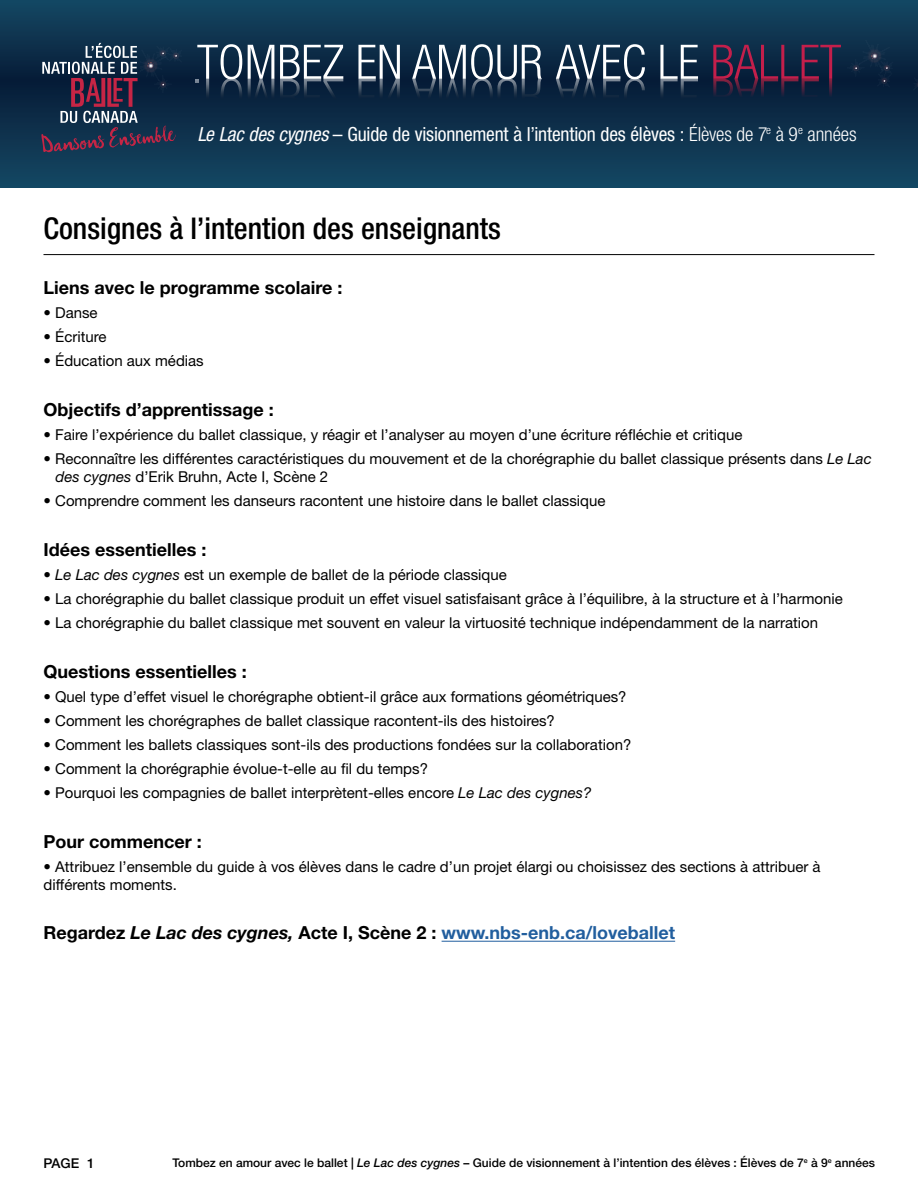
<style>
.page{position:relative;width:918px;height:1188px;background:#fff}
.page>*{position:absolute;margin:0;border:0;box-sizing:border-box;transform-origin:0 0}
.t1{font:500 condensed 30px "Helvetica Neue LT Std";color:#000}
.t2{font:condensed 19.5px "Helvetica Neue LT Std";letter-spacing:-.01em;color:#fff}
.t3{font:700 18px "Helvetica Neue LT Std";color:#000}
.t4{font:700 18px "Helvetica Neue LT Std";color:#215e9e}
.t5{font:15px/18px "Helvetica Neue LT Std";color:#000}
.t6{font:500 13.5px "Helvetica Neue LT Std";color:#000}
.t7{font:500 12px "Helvetica Neue LT Std";color:#000}
.s1{font-style:italic}
.s2{font-weight:300}
.s3{color:#000}
.s4{font-style:italic;color:#000}
</style>
<div class="page">
<div style="left:0;top:0;width:918px;height:80px;background:linear-gradient(to bottom,#154864,#071d38)"></div>
<div style="left:0;top:80px;width:918px;height:107px;background:linear-gradient(to bottom,#071b37,#154863)"></div>
<svg style="left:847px;top:40px;width:46px;height:47px;background:#0f2843"></svg>
<svg style="left:913px;top:78px;width:5px;height:13px"></svg>
<svg style="left:196px;top:44px;width:346px;height:69px;background:#2f465d"></svg>
<svg style="left:556px;top:44px;width:142px;height:69px;background:#2a4159"></svg>
<svg style="left:713px;top:45px;width:128px;height:68px;background:#282340"></svg>
<svg style="left:41px;top:43px;width:140px;height:109px;background:#313852"></svg>
<hr style="left:44px;top:254px;width:830px;height:1px;background:#000">
<hr style="left:442px;top:941px;width:233px;height:1px;background:#215e9e">
<h2 class="t2" style="left:197px;top:123px;width:661px"><span class="s1">Le Lac des cygnes</span> – Guide de visionnement à l’intention des élèves : <span class="s2">Élèves de 7</span><sup>e</sup> <span class="s2">à 9</span><sup>e</sup> <span class="s2">années</span></h2>
<h1 class="t1" style="left:44px;top:211px;width:459px">Consignes à l’intention des enseignants</h1>
<p class="t3" style="left:44px;top:277px;width:300px">Liens avec le programme scolaire :</p>
<p class="t5" style="left:44px;top:304px;width:56px">• Danse</p>
<p class="t5" style="left:44px;top:328px;width:65px">• Écriture</p>
<p class="t5" style="left:44px;top:352px;width:162px">• Éducation aux médias</p>
<p class="t3" style="left:44px;top:399px;width:232px">Objectifs d’apprentissage :</p>
<p class="t5" style="left:44px;top:426px;width:700px">• Faire l’expérience du ballet classique, y réagir et l’analyser au moyen d’une écriture réfléchie et critique</p>
<p class="t5" style="left:56px;top:450px;width:818px;text-indent:-12px">• Reconnaître les différentes caractéristiques du mouvement et de la chorégraphie du ballet classique présents dans <span class="s1">Le Lac des cygnes</span> d’Erik Bruhn, Acte I, Scène 2</p>
<p class="t5" style="left:44px;top:492px;width:564px">• Comprendre comment les danseurs racontent une histoire dans le ballet classique</p>
<p class="t3" style="left:44px;top:538px;width:164px">Idées essentielles :</p>
<p class="t5" style="left:44px;top:565px;width:465px">• <span class="s1">Le Lac des cygnes</span> est un exemple de ballet de la période classique</p>
<p class="t5" style="left:44px;top:589px;width:801px">• La chorégraphie du ballet classique produit un effet visuel satisfaisant grâce à l’équilibre, à la structure et à l’harmonie</p>
<p class="t5" style="left:44px;top:613px;width:776px">• La chorégraphie du ballet classique met souvent en valeur la virtuosité technique indépendamment de la narration</p>
<p class="t3" style="left:44px;top:660px;width:205px">Questions essentielles :</p>
<p class="t5" style="left:44px;top:687px;width:585px">• Quel type d’effet visuel le chorégraphe obtient-il grâce aux formations géométriques?</p>
<p class="t5" style="left:44px;top:711px;width:513px">• Comment les chorégraphes de ballet classique racontent-ils des histoires?</p>
<p class="t5" style="left:44px;top:735px;width:589px">• Comment les ballets classiques sont-ils des productions fondées sur la collaboration?</p>
<p class="t5" style="left:44px;top:759px;width:386px">• Comment la chorégraphie évolue-t-elle au fil du temps?</p>
<p class="t5" style="left:44px;top:783px;width:549px">• Pourquoi les compagnies de ballet interprètent-elles encore <span class="s1">Le Lac des cygnes?</span></p>
<p class="t3" style="left:44px;top:830px;width:160px">Pour commencer :</p>
<p class="t5" style="left:44px;top:857px;width:779px">• Attribuez l’ensemble du guide à vos élèves dans le cadre d’un projet élargi ou choisissez des sections à attribuer à différents moments.</p>
<p class="t4" style="left:44px;top:922px;width:633px"><span class="s3">Regardez</span> <span class="s4">Le Lac des cygnes,</span> <span class="s3">Acte I, Scène 2 :</span> www.nbs-enb.ca/loveballet</p>
<p class="t6" style="left:44px;top:1155px;width:53px">PAGE 1</p>
<p class="t7" style="left:172px;top:1155px;width:704px">Tombez en amour avec le ballet | <span class="s1">Le Lac des cygnes</span> – Guide de visionnement à l’intention des élèves : Élèves de 7<sup>e</sup> à 9<sup>e</sup> années</p>
</div>
